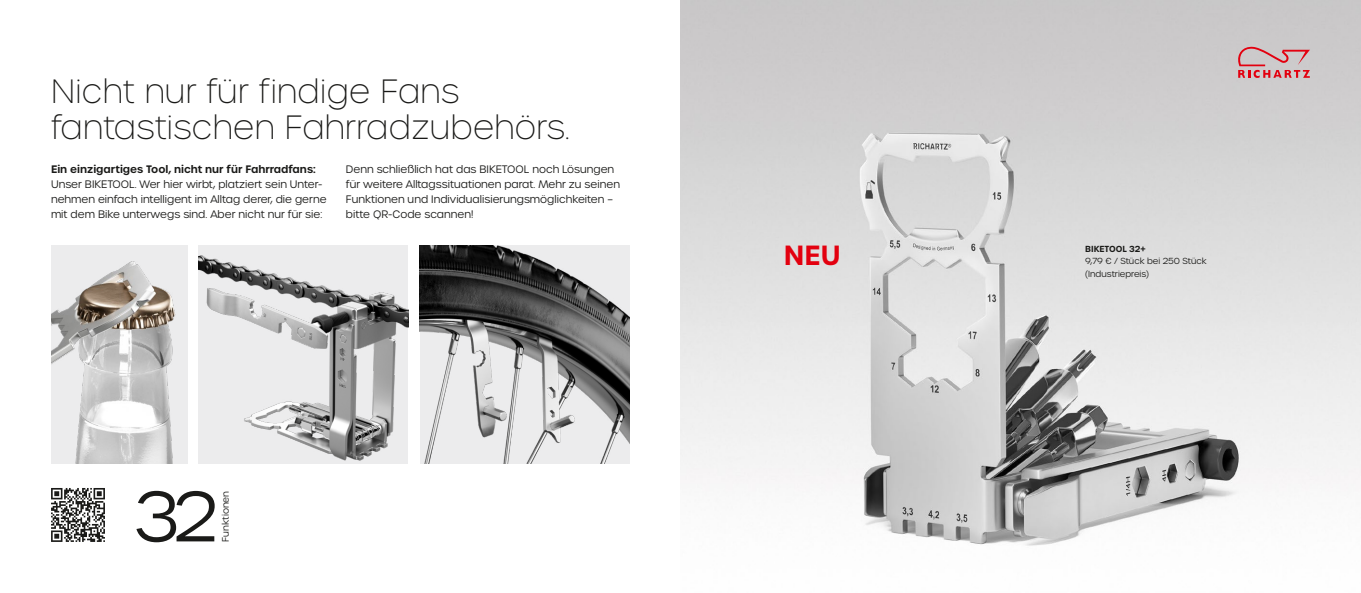
<style>
.page{position:relative;width:1361px;height:593px;background:#fff}
.page>*{position:absolute;margin:0;border:0;box-sizing:border-box;transform-origin:0 0}
.t1{font:300 68.9px "Urbane";color:#1a1a18}
._02__Subheadline{font:100 32.5px/36.5px "Urbane";letter-spacing:.01em;color:#1a1a18}
._9_NEU_Copy_Text{font:600 26.8px "Urbane";color:#e3000f}
._1_Copy_NEW{font:300 10.5px/15px "Urbane";color:#1a1a18}
.t2{font:300 9.1px "Urbane";color:#1a1a18}
._1_Copy_NEW-2{font:300 8.5px/12.5px "Urbane";color:#1a1a18}
.s1{font-weight:600}
</style>
<div class="page">
<img style="left:680px;top:0;width:681px;height:546px">
<img style="left:198px;top:245px;width:210px;height:218px">
<img style="left:420px;top:245px;width:209px;height:218px">
<div style="left:51px;top:245px;width:136px;height:218px;background:#ececed"></div>
<img style="left:51px;top:262px;width:125px;height:201px">
<svg style="left:1236px;top:46px;width:74px;height:32px;background:#d09ea2"></svg>
<svg style="left:51px;top:488px;width:54px;height:53px"></svg>
<p class="_02__Subheadline" style="left:51px;top:73px;width:520px">Nicht nur für findige Fans fantastischen Fahrradzubehörs.</p>
<p class="_1_Copy_NEW" style="left:51px;top:162px;width:277px"><span class="s1">Ein einzigartiges Tool, nicht nur für Fahrradfans:<br></span>Unser BIKETOOL. Wer hier wirbt, platziert sein Unter&shy;nehmen einfach intelligent im Alltag derer, die gerne mit dem Bike unterwegs sind. Aber nicht nur für sie:</p>
<p class="_1_Copy_NEW" style="left:346px;top:162px;width:276px">Denn schließlich hat das BIKETOOL noch Lösungen für weitere Alltagssituationen parat. Mehr zu seinen Funktionen und Individualisierungsmöglichkeiten – bitte QR-Code scannen!</p>
<p class="t1" style="left:134px;top:472px;width:85px">32</p>
<p class="t2" style="left:220px;top:541px;width:53px;rotate:-90deg">Funktionen</p>
<p class="_9_NEU_Copy_Text" style="left:784px;top:237px;width:58px">NEU</p>
<p class="_1_Copy_NEW-2" style="left:1085px;top:242px;width:123px"><span class="s1">BIKETOOL 32+<br></span>9,79 € / Stück bei 250 Stück (Industriepreis)</p>
</div>
